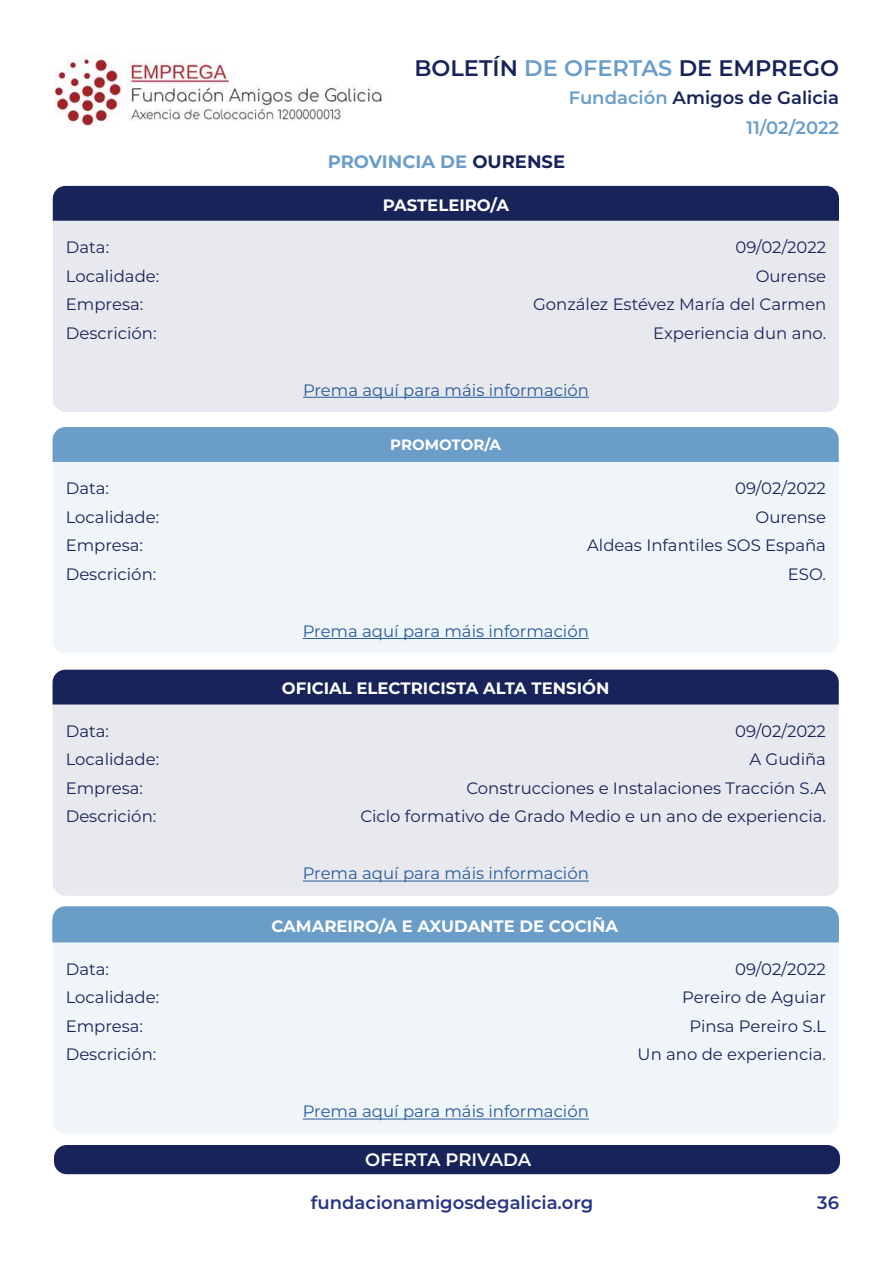
<style>
.page{position:relative;width:893px;height:1263px;background:#fff}
.page>*{position:absolute;margin:0;border:0;box-sizing:border-box;transform-origin:0 0}
.t1{font:600 22.5px "Montserrat";color:#172359}
.t2{font:600 18px "Montserrat";color:#283583}
.t3{font:600 18px "Montserrat";color:#172359}
.t4{font:700 18px "Montserrat";color:#6a9dc8}
.t5{font:600 18px "Montserrat";letter-spacing:-.005em;color:#fff}
.t6{font:600 18px "Montserrat";letter-spacing:-.005em;color:#6a9dc8}
.t7{font:16.5px "Montserrat";color:#172359}
.t8{font:16.5px "Montserrat";color:#275b9b}
.t9{font:700 16.5px "Montserrat";color:#fff}
.t10{font:700 15px "Montserrat";color:#fff}
.s1{color:#6a9dc8}
.s2{color:#172359}
</style>
<div class="page">
<img style="left:55px;top:54px;width:327px;height:73px">
<div style="left:54px;top:1145px;width:786px;height:29px;background:#172359;border-radius:13px"></div>
<div style="left:53px;top:221px;width:786px;height:191px;background:#e8e9ee"></div>
<div style="left:53px;top:462px;width:786px;height:191px;background:#f0f5f9"></div>
<div style="left:53px;top:704px;width:786px;height:192px;background:#e8e9ee"></div>
<div style="left:53px;top:942px;width:786px;height:192px;background:#f0f5f9"></div>
<div style="left:53px;top:186px;width:786px;height:35px;background:#172359"></div>
<div style="left:53px;top:427px;width:786px;height:35px;background:#6a9dc8"></div>
<div style="left:53px;top:670px;width:786px;height:34px;background:#172359"></div>
<div style="left:53px;top:906px;width:786px;height:36px;background:#6a9dc8"></div>
<hr style="left:303px;top:397px;width:286px;height:1px;background:#275b9b">
<hr style="left:303px;top:638px;width:286px;height:1px;background:#275b9b">
<hr style="left:303px;top:881px;width:286px;height:1px;background:#275b9b">
<hr style="left:303px;top:1118px;width:286px;height:1px;background:#275b9b">
<h1 class="t1" style="left:414px;top:52px;width:426px">BOLETÍN <span class="s1">DE OFERTAS</span> DE EMPREGO</h1>
<p class="t3" style="left:569px;top:85px;width:272px"><span class="s1">Fundación</span> Amigos de Galicia</p>
<p class="t4" style="left:328px;top:149px;width:239px">PROVINCIA DE <span class="s2">OURENSE</span></p>
<p class="t9" style="left:383px;top:193px;width:128px">PASTELEIRO/A</p>
<p class="t6" style="left:746px;top:115px;width:94px">11/02/2022</p>
<p class="t7" style="left:66px;top:236px;width:45px">Data:</p>
<p class="t7" style="left:735px;top:236px;width:92px">09/02/2022</p>
<p class="t7" style="left:66px;top:264px;width:95px">Localidade:</p>
<p class="t7" style="left:756px;top:264px;width:72px">Ourense</p>
<p class="t7" style="left:66px;top:293px;width:79px">Empresa:</p>
<p class="t7" style="left:533px;top:293px;width:295px">González Estévez María del Carmen</p>
<p class="t7" style="left:66px;top:321px;width:92px">Descrición:</p>
<p class="t7" style="left:653px;top:321px;width:174px">Experiencia dun ano.</p>
<p class="t8" style="left:303px;top:378px;width:288px">Prema aquí para máis información</p>
<p class="t10" style="left:390px;top:434px;width:112px">PROMOTOR/A</p>
<p class="t7" style="left:66px;top:477px;width:45px">Data:</p>
<p class="t7" style="left:735px;top:477px;width:92px">09/02/2022</p>
<p class="t7" style="left:66px;top:506px;width:95px">Localidade:</p>
<p class="t7" style="left:755px;top:506px;width:72px">Ourense</p>
<p class="t7" style="left:66px;top:534px;width:79px">Empresa:</p>
<p class="t7" style="left:587px;top:534px;width:240px">Aldeas Infantiles SOS España</p>
<p class="t7" style="left:66px;top:563px;width:92px">Descrición:</p>
<p class="t7" style="left:788px;top:563px;width:40px">ESO.</p>
<p class="t8" style="left:303px;top:620px;width:288px">Prema aquí para máis información</p>
<p class="t9" style="left:282px;top:676px;width:329px">OFICIAL ELECTRICISTA ALTA TENSIÓN</p>
<p class="t7" style="left:66px;top:720px;width:45px">Data:</p>
<p class="t7" style="left:735px;top:720px;width:92px">09/02/2022</p>
<p class="t7" style="left:66px;top:748px;width:95px">Localidade:</p>
<p class="t7" style="left:749px;top:748px;width:78px">A Gudiña</p>
<p class="t7" style="left:66px;top:777px;width:79px">Empresa:</p>
<p class="t7" style="left:466px;top:777px;width:361px">Construcciones e Instalaciones Tracción S.A</p>
<p class="t7" style="left:66px;top:805px;width:92px">Descrición:</p>
<p class="t7" style="left:360px;top:805px;width:467px">Ciclo formativo de Grado Medio e un ano de experiencia.</p>
<p class="t8" style="left:303px;top:862px;width:288px">Prema aquí para máis información</p>
<p class="t9" style="left:271px;top:914px;width:348px">CAMAREIRO/A E AXUDANTE DE COCIÑA</p>
<p class="t7" style="left:66px;top:958px;width:45px">Data:</p>
<p class="t7" style="left:735px;top:958px;width:92px">09/02/2022</p>
<p class="t7" style="left:66px;top:986px;width:95px">Localidade:</p>
<p class="t7" style="left:682px;top:986px;width:145px">Pereiro de Aguiar</p>
<p class="t7" style="left:66px;top:1015px;width:79px">Empresa:</p>
<p class="t7" style="left:690px;top:1015px;width:138px">Pinsa Pereiro S.L</p>
<p class="t7" style="left:66px;top:1043px;width:92px">Descrición:</p>
<p class="t7" style="left:638px;top:1043px;width:190px">Un ano de experiencia.</p>
<p class="t8" style="left:303px;top:1100px;width:288px">Prema aquí para máis información</p>
<p class="t5" style="left:365px;top:1147px;width:168px">OFERTA PRIVADA</p>
<p class="t2" style="left:311px;top:1190px;width:284px">fundacionamigosdegalicia.org</p>
<p class="t2" style="left:817px;top:1190px;width:23px">36</p>
</div>
